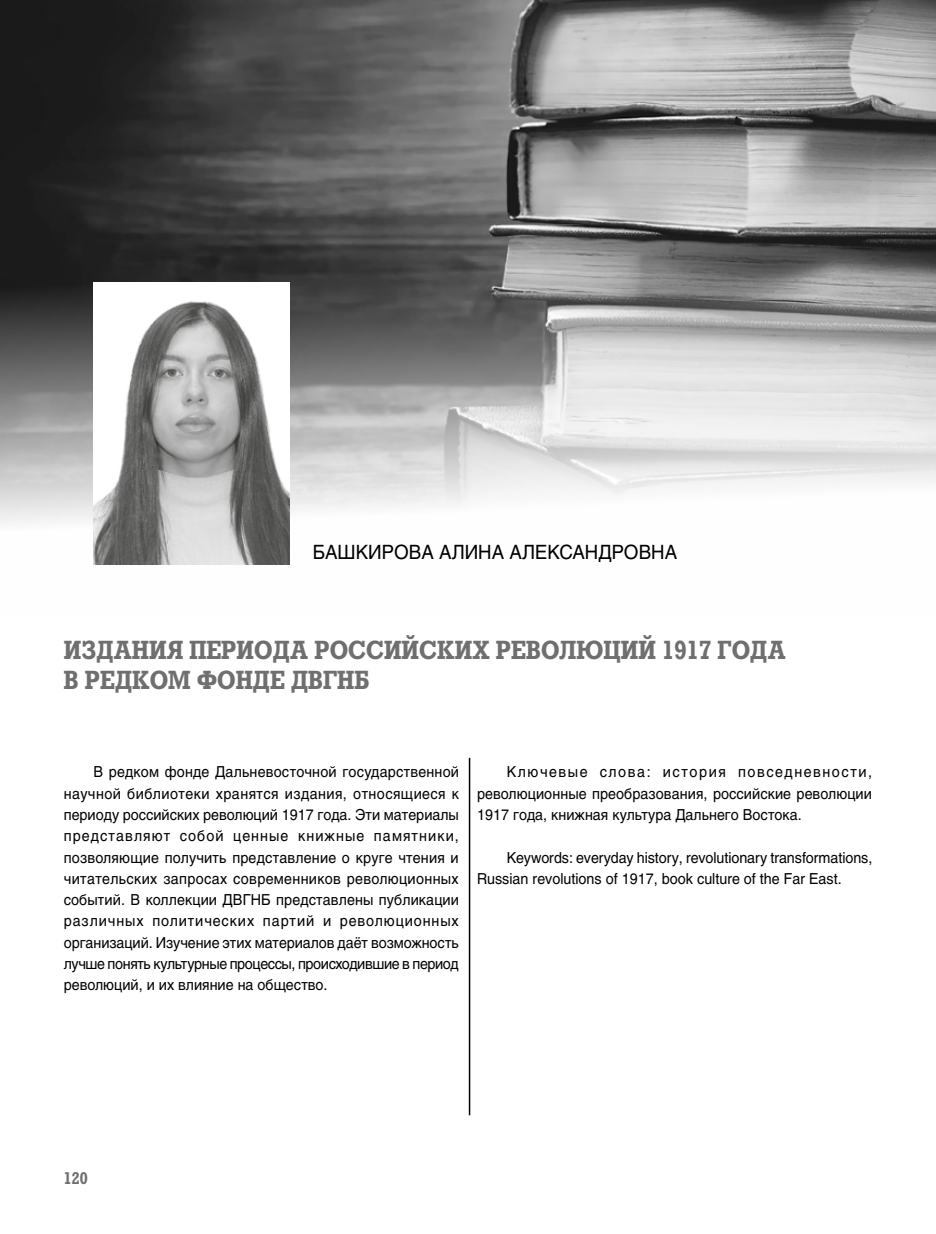
<style>
.page{position:relative;width:936px;height:1234px;background:#fff}
.page>*{position:absolute;margin:0;border:0;box-sizing:border-box;transform-origin:0 0}
.t1{font:700 25.5px/30.6px "Rodeo C";color:#706f6f;scale:.9 1}
.t2{font:19.5px "Helios C";color:#000;scale:.95 1}
.t3{font:700 16.5px "Rodeo C";color:#706f6f;scale:.9 1}
.t4{font:15px/21.3px "Helios C";color:#000;text-align:justify;scale:.95 1}
</style>
<div class="page">
<img style="left:0;top:0;width:935px;height:565px">
<img style="left:94px;top:282px;width:195px;height:282px">
<hr style="left:469px;top:757px;width:1px;height:357px;background:#000">
<h2 class="t2" style="left:313px;top:540px;width:385px">БАШКИРОВА АЛИНА АЛЕКСАНДРОВНА</h2>
<h1 class="t1" style="left:64px;top:634px;width:803px">ИЗДАНИЯ ПЕРИОДА РОССИЙСКИХ РЕВОЛЮЦИЙ 1917 ГОДА<br>В РЕДКОМ ФОНДЕ ДВГНБ</h1>
<p class="t4" style="left:64px;top:761px;width:417px;text-indent:30px">В редком фонде Дальневосточной государственной научной библиотеки хранятся издания, относящиеся к периоду российских революций 1917 года. Эти материалы представляют собой ценные книжные памятники, позволяющие получить представление о круге чтения и читательских запросах современников революционных событий. В коллекции ДВГНБ представлены публикации различных политических партий и революционных организаций. Изучение этих материалов даёт возможность лучше понять культурные процессы, происходившие в период революций, и их влияние на общество.</p>
<p class="t4" style="left:477px;top:761px;width:417px;text-indent:30px">Ключевые слова: история повседневности, революционные преобразования, российские революции 1917 года, книжная культура Дальнего Востока.</p>
<p class="t4" style="left:477px;top:846px;width:417px;text-indent:30px">Keywords: everyday history, revolutionary transformations,<br>Russian revolutions of 1917, book culture of the Far East.</p>
<p class="t3" style="left:64px;top:1167px;width:28px">120</p>
</div>
